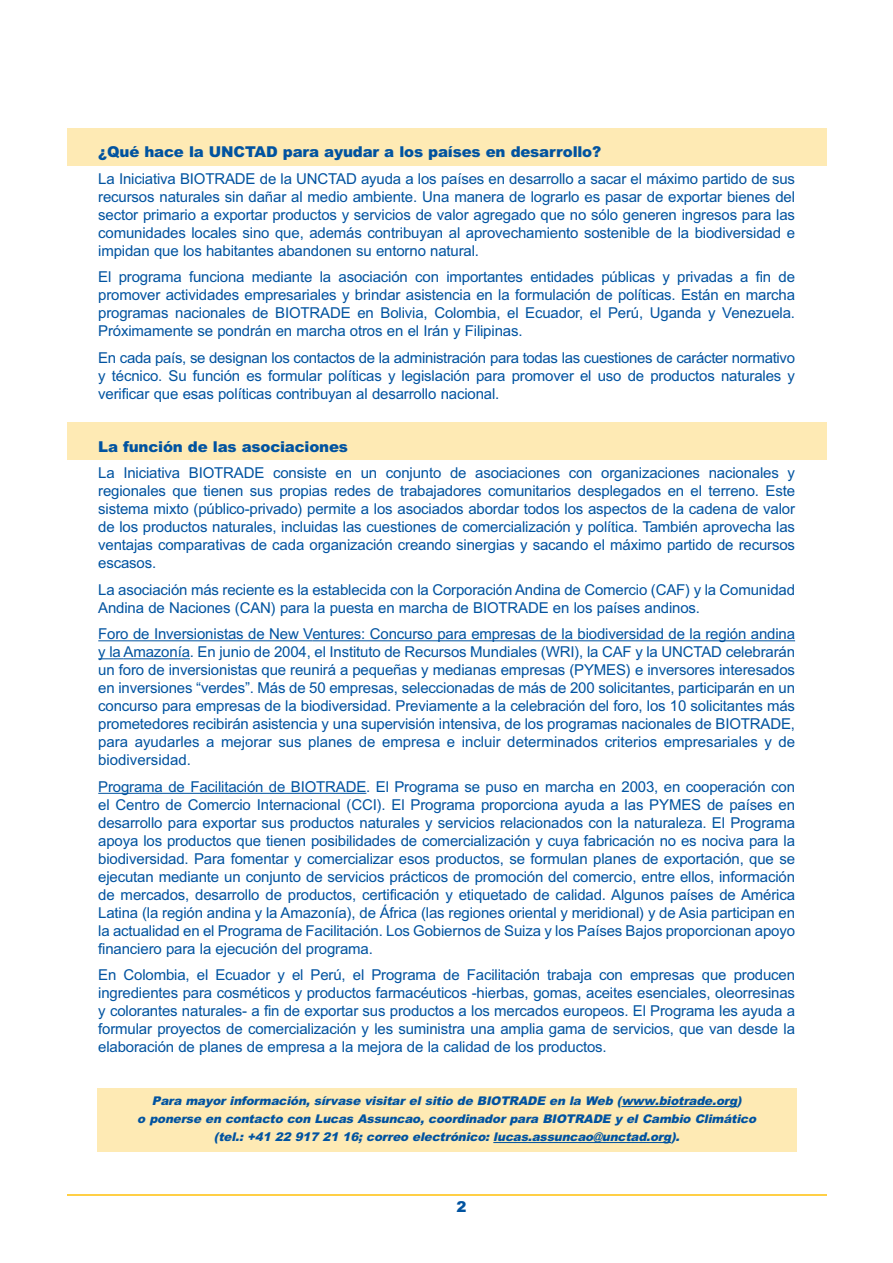
<style>
.page{position:relative;width:893px;height:1263px;background:#fff}
.page>*{position:absolute;margin:0;border:0;box-sizing:border-box;transform-origin:0 0}
.t1{font:15px/18px "Arial";letter-spacing:-.01em;color:#0153a0;text-align:justify}
.t2{font:900 15px "Arial";letter-spacing:-.015em;color:#0153a0}
.t3{font:italic 900 12px/18px "Arial";letter-spacing:-.015em;color:#0153a0;text-align:center}
</style>
<div class="page">
<div style="left:67px;top:128px;width:759px;height:38px;background:#feeab4"></div>
<div style="left:67px;top:422px;width:759px;height:38px;background:#feeab4"></div>
<div style="left:97px;top:1088px;width:699px;height:64px;background:#feeab4"></div>
<hr style="left:98px;top:640px;width:214px;height:1px;background:#0153a0">
<hr style="left:312px;top:640px;width:483px;height:1px;background:#0153a0">
<svg style="left:98px;top:658px;width:26px;height:1px"></svg>
<hr style="left:124px;top:658px;width:66px;height:1px;background:#0153a0">
<hr style="left:98px;top:793px;width:268px;height:1px;background:#0153a0">
<hr style="left:621px;top:1106px;width:116px;height:1px;background:#0153a0">
<hr style="left:493px;top:1142px;width:178px;height:1px;background:#0153a0">
<hr style="left:67px;top:1194px;width:759px;height:2px;background:#ffcf45">
<p class="t2" style="left:98px;top:147px;width:504px">¿Qué hace la UNCTAD para ayudar a los países en desarrollo?</p>
<p class="t1" style="left:98px;top:171px;width:698px">La Iniciativa BIOTRADE de la UNCTAD ayuda a los países en desarrollo a sacar el máximo partido de sus recursos naturales sin dañar al medio ambiente. Una manera de lograrlo es pasar de exportar bienes del sector primario a exportar productos y servicios de valor agregado que no sólo generen ingresos para las comunidades locales sino que, además contribuyan al aprovechamiento sostenible de la biodiversidad e impidan que los habitantes abandonen su entorno natural.</p>
<p class="t1" style="left:98px;top:270px;width:698px">El programa funciona mediante la asociación con importantes entidades públicas y privadas a fin de promover actividades empresariales y brindar asistencia en la formulación de políticas. Están en marcha programas nacionales de BIOTRADE en Bolivia, Colombia, el Ecuador, el Perú, Uganda y Venezuela.<br>Próximamente se pondrán en marcha otros en el Irán y Filipinas.</p>
<p class="t1" style="left:98px;top:350px;width:698px">En cada país, se designan los contactos de la administración para todas las cuestiones de carácter normativo y técnico. Su función es formular políticas y legislación para promover el uso de productos naturales y verificar que esas políticas contribuyan al desarrollo nacional.</p>
<p class="t2" style="left:98px;top:441px;width:251px">La función de las asociaciones</p>
<p class="t1" style="left:98px;top:466px;width:698px">La Iniciativa BIOTRADE consiste en un conjunto de asociaciones con organizaciones nacionales y regionales que tienen sus propias redes de trabajadores comunitarios desplegados en el terreno. Este sistema mixto (público-privado) permite a los asociados abordar todos los aspectos de la cadena de valor de los productos naturales, incluidas las cuestiones de comercialización y política. También aprovecha las ventajas comparativas de cada organización creando sinergias y sacando el máximo partido de recursos escasos.</p>
<p class="t1" style="left:98px;top:582px;width:698px">La asociación más reciente es la establecida con la Corporación Andina de Comercio (CAF) y la Comunidad<br>Andina de Naciones (CAN) para la puesta en marcha de BIOTRADE en los países andinos.</p>
<p class="t1" style="left:98px;top:627px;width:698px">Foro de Inversionistas de New Ventures: Concurso para empresas de la biodiversidad de la región andina y la Amazonía. En junio de 2004, el Instituto de Recursos Mundiales (WRI), la CAF y la UNCTAD celebrarán un foro de inversionistas que reunirá a pequeñas y medianas empresas (PYMES) e inversores interesados en inversiones “verdes”. Más de 50 empresas, seleccionadas de más de 200 solicitantes, participarán en un concurso para empresas de la biodiversidad. Previamente a la celebración del foro, los 10 solicitantes más prometedores recibirán asistencia y una supervisión intensiva, de los programas nacionales de BIOTRADE, para ayudarles a mejorar sus planes de empresa e incluir determinados criterios empresariales y de biodiversidad.</p>
<p class="t1" style="left:98px;top:779px;width:698px">Programa de Facilitación de BIOTRADE. El Programa se puso en marcha en 2003, en cooperación con el Centro de Comercio Internacional (CCI). El Programa proporciona ayuda a las PYMES de países en desarrollo para exportar sus productos naturales y servicios relacionados con la naturaleza. El Programa apoya los productos que tienen posibilidades de comercialización y cuya fabricación no es nociva para la biodiversidad. Para fomentar y comercializar esos productos, se formulan planes de exportación, que se ejecutan mediante un conjunto de servicios prácticos de promoción del comercio, entre ellos, información de mercados, desarrollo de productos, certificación y etiquetado de calidad. Algunos países de América Latina (la región andina y la Amazonía), de África (las regiones oriental y meridional) y de Asia participan en la actualidad en el Programa de Facilitación. Los Gobiernos de Suiza y los Países Bajos proporcionan apoyo financiero para la ejecución del programa.</p>
<p class="t1" style="left:98px;top:968px;width:698px">En Colombia, el Ecuador y el Perú, el Programa de Facilitación trabaja con empresas que producen ingredientes para cosméticos y productos farmacéuticos -hierbas, gomas, aceites esenciales, oleorresinas y colorantes naturales- a fin de exportar sus productos a los mercados europeos. El Programa les ayuda a formular proyectos de comercialización y les suministra una amplia gama de servicios, que van desde la elaboración de planes de empresa a la mejora de la calidad de los productos.</p>
<p class="t3" style="left:137px;top:1093px;width:622px">Para mayor información, sírvase visitar el sitio de BIOTRADE en la Web (www.biotrade.org)<br>o ponerse en contacto con Lucas Assuncao, coordinador para BIOTRADE y el Cambio Climático (tel.: +41 22 917 21 16; correo electrónico: lucas.assuncao@unctad.org).</p>
<p class="t2" style="left:456px;top:1201px;width:12px">2</p>
</div>
